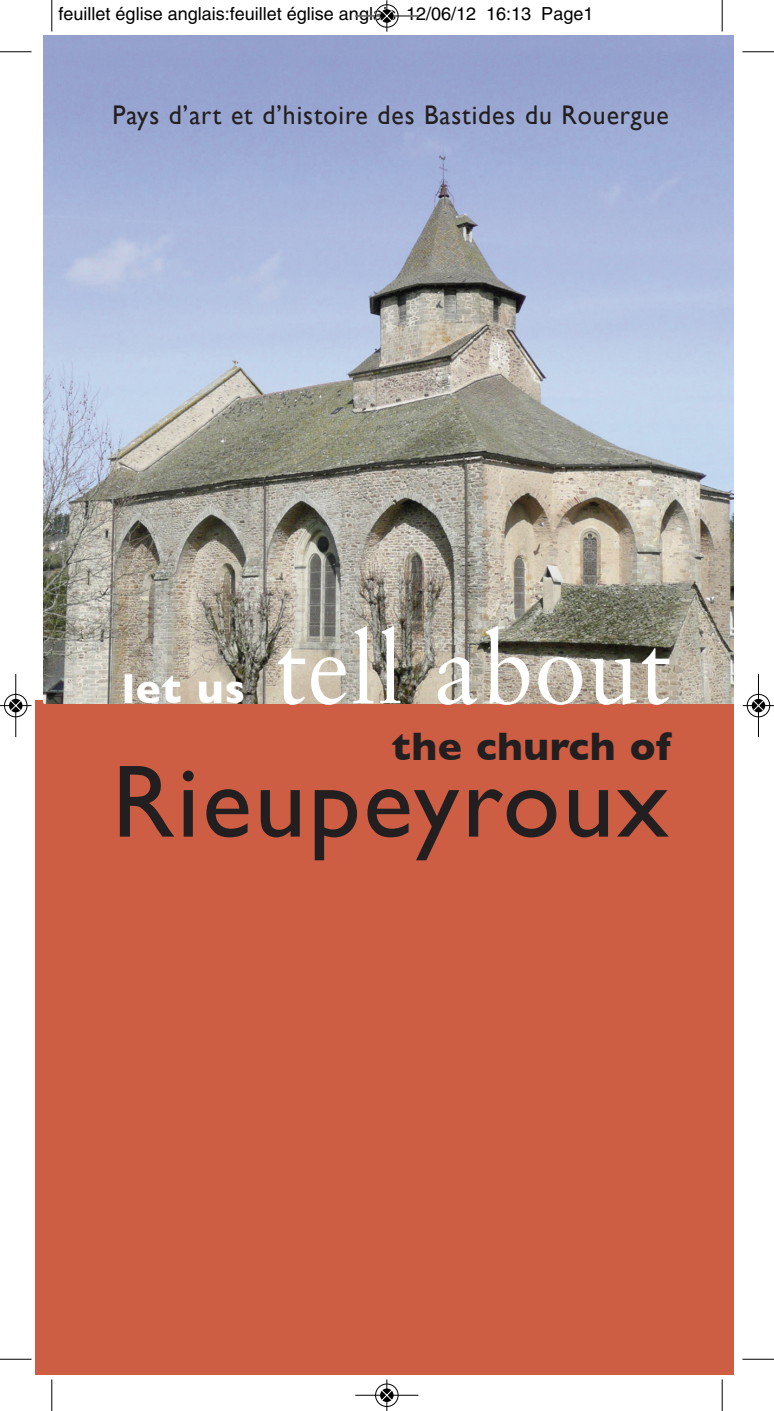
<style>
.page{position:relative;width:774px;height:1411px;background:#fff}
.page>*{position:absolute;margin:0;border:0;box-sizing:border-box;transform-origin:0 0}
.t1{font:103.5px "Gill Sans";letter-spacing:.025em;color:#231f20}
.t2{font:101.25px "Sabon";letter-spacing:.01em;color:#fff;scale:.92 1}
.t3{font:700 42.75px "Gill Sans";color:#fff}
.t4{font:700 40.5px "Gill Sans";letter-spacing:.01em;color:#231f20}
.t5{font:27px "Gill Sans";letter-spacing:.035em;color:#231f20;scale:.95 1}
.t6{font:18px "Helvetica";color:#000}
</style>
<div class="page">
<div style="left:35px;top:700px;width:698px;height:674px;background:#cd5e44"></div>
<img style="left:44px;top:36px;width:688px;height:668px">
<hr style="left:51px;top:0;width:1px;height:31px;background:#000">
<hr style="left:0;top:51px;width:32px;height:1px;background:#000">
<hr style="left:721px;top:0;width:1px;height:31px;background:#000">
<hr style="left:742px;top:51px;width:31px;height:1px;background:#000">
<hr style="left:51px;top:1379px;width:1px;height:32px;background:#000">
<hr style="left:0;top:1359px;width:32px;height:1px;background:#000">
<hr style="left:721px;top:1379px;width:1px;height:32px;background:#000">
<hr style="left:742px;top:1359px;width:31px;height:1px;background:#000">
<div style="left:374px;top:4px;width:24px;height:24px;border:1px solid #fff;border-radius:50%"></div>
<hr style="left:355px;top:16px;width:63px;height:1px;background:#000">
<hr style="left:386px;top:0;width:1px;height:32px;background:#000">
<div style="left:375px;top:4px;width:23px;height:24px;border:1px solid #000;border-radius:50%"></div>
<svg style="left:380px;top:9px;width:13px;height:14px"></svg>
<svg style="left:381px;top:10px;width:11px;height:12px"></svg>
<div style="left:374px;top:1383px;width:24px;height:24px;border:1px solid #fff;border-radius:50%"></div>
<hr style="left:355px;top:1395px;width:63px;height:1px;background:#000">
<hr style="left:386px;top:1379px;width:1px;height:32px;background:#000">
<div style="left:375px;top:1384px;width:23px;height:23px;border:1px solid #000;border-radius:50%"></div>
<svg style="left:380px;top:1388px;width:13px;height:14px"></svg>
<svg style="left:381px;top:1390px;width:11px;height:11px"></svg>
<div style="left:4px;top:694px;width:24px;height:24px;border:1px solid #fff;border-radius:50%"></div>
<svg style="left:9px;top:698px;width:14px;height:15px"></svg>
<hr style="left:15px;top:674px;width:1px;height:63px;background:#000">
<hr style="left:0;top:705px;width:32px;height:1px;background:#000">
<div style="left:4px;top:694px;width:23px;height:23px;border:1px solid #000;border-radius:50%"></div>
<svg style="left:9px;top:699px;width:13px;height:13px"></svg>
<svg style="left:10px;top:700px;width:11px;height:11px"></svg>
<div style="left:746px;top:694px;width:24px;height:24px;border:1px solid #fff;border-radius:50%"></div>
<svg style="left:750px;top:698px;width:15px;height:15px"></svg>
<hr style="left:757px;top:674px;width:1px;height:63px;background:#000">
<hr style="left:742px;top:705px;width:31px;height:1px;background:#000">
<div style="left:746px;top:694px;width:23px;height:23px;border:1px solid #000;border-radius:50%"></div>
<svg style="left:751px;top:699px;width:13px;height:13px"></svg>
<svg style="left:752px;top:700px;width:11px;height:11px"></svg>
<p class="t6" style="left:58px;top:7px;width:536px">feuillet église anglais:feuillet église anglais 12/06/12 16:13 Page1</p>
<h3 class="t5" style="left:112px;top:99px;width:587px">Pays d’art et d’histoire des Bastides du Rouergue</h3>
<h2 class="t2" style="left:276px;top:626px;width:431px">tell about</h2>
<h3 class="t4" style="left:392px;top:722px;width:280px">the church of</h3>
<h1 class="t1" style="left:112px;top:742px;width:558px">Rieupeyroux</h1>
<h3 class="t3" style="left:122px;top:664px;width:125px">let us</h3>
</div>
